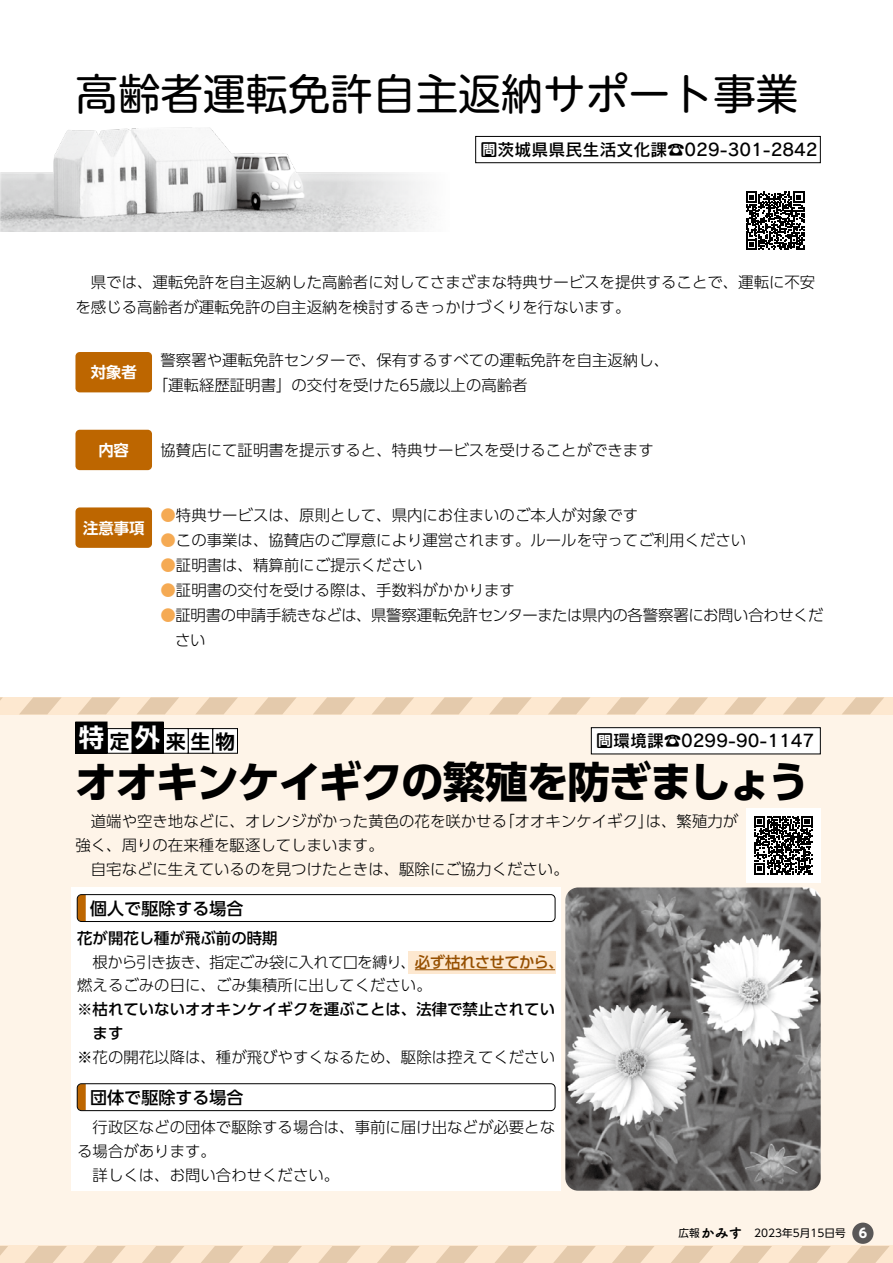
<style>
.page{position:relative;width:893px;height:1263px;background:#fff}
.page>*{position:absolute;margin:0;border:0;box-sizing:border-box;transform-origin:0 0}
.t1{font:700 42.45px "UD Shin Go Pro";letter-spacing:-.04em;color:#000}
.t2{font:42.45px "UD Shin M Go Pr 6";color:#000}
.t3{font:700 25.35px "UD Shin Go Pro De";color:#fff}
.t4{font:700 19.5px "UD Shin Go Pro De";color:#000}
.t5{font:16.95px "Rodin Pro DB";color:#000}
.t6{font:500 16.95px "UD Shin Go Pro";color:#000}
.t7{font:300 15.45px/25px "UD Shin Go Pr 6";color:#000}
.t8{font:300 15.45px/23.9px "UD Shin Go Pro";color:#000}
.t9{font:300 15.45px/25px "UD Shin Go Pr 6";letter-spacing:-.02em;color:#000}
.t10{font:500 15.45px/23.9px "UD Shin Go Pro";color:#000}
.t11{font:700 15.45px "UD Shin Go Pr 6 De";letter-spacing:-.005em;color:#fff}
.t12{font:13.8px "Tsuku A Rd Gothic Std E";color:#000}
.t13{font:700 12.75px "UD Shin Go Pro";color:#fff}
.t14{font:10.65px "UD Shin Go Pro";color:#000}
.s1{color:#f5aa53}
.s2{font-weight:500}
.s3{font-weight:500;color:#964f00}
.s4{font-family:"UD Shin Go Pr 6";font-size:10.65px}
</style>
<div class="page">
<div style="left:0;top:697px;width:893px;height:566px;background:#fef4e8"></div>
<div style="left:0;top:697px;width:893px;height:17px;background:#fde8d0"></div>
<svg style="left:20px;top:697px;width:41px;height:17px"></svg>
<svg style="left:78px;top:697px;width:42px;height:17px"></svg>
<svg style="left:137px;top:697px;width:42px;height:17px"></svg>
<svg style="left:196px;top:697px;width:42px;height:17px"></svg>
<svg style="left:255px;top:697px;width:41px;height:17px"></svg>
<svg style="left:313px;top:697px;width:42px;height:17px"></svg>
<svg style="left:372px;top:697px;width:42px;height:17px"></svg>
<svg style="left:431px;top:697px;width:42px;height:17px"></svg>
<svg style="left:490px;top:697px;width:41px;height:17px"></svg>
<svg style="left:548px;top:697px;width:42px;height:17px"></svg>
<svg style="left:607px;top:697px;width:42px;height:17px"></svg>
<svg style="left:666px;top:697px;width:42px;height:17px"></svg>
<svg style="left:725px;top:697px;width:42px;height:17px"></svg>
<svg style="left:783px;top:697px;width:42px;height:17px"></svg>
<svg style="left:842px;top:697px;width:42px;height:17px"></svg>
<div style="left:0;top:1246px;width:893px;height:17px;background:#fde8d0"></div>
<svg style="left:0;top:1246px;width:8px;height:9px"></svg>
<svg style="left:25px;top:1246px;width:42px;height:17px"></svg>
<svg style="left:83px;top:1246px;width:43px;height:17px"></svg>
<svg style="left:142px;top:1246px;width:42px;height:17px"></svg>
<svg style="left:201px;top:1246px;width:42px;height:17px"></svg>
<svg style="left:260px;top:1246px;width:42px;height:17px"></svg>
<svg style="left:318px;top:1246px;width:43px;height:17px"></svg>
<svg style="left:377px;top:1246px;width:42px;height:17px"></svg>
<svg style="left:436px;top:1246px;width:42px;height:17px"></svg>
<svg style="left:495px;top:1246px;width:42px;height:17px"></svg>
<svg style="left:553px;top:1246px;width:43px;height:17px"></svg>
<svg style="left:612px;top:1246px;width:42px;height:17px"></svg>
<svg style="left:671px;top:1246px;width:42px;height:17px"></svg>
<svg style="left:730px;top:1246px;width:42px;height:17px"></svg>
<svg style="left:788px;top:1246px;width:43px;height:17px"></svg>
<svg style="left:847px;top:1246px;width:42px;height:17px"></svg>
<div style="left:475px;top:136px;width:346px;height:27px;border:1px solid #000"></div>
<img style="left:0;top:127px;width:427px;height:105px">
<svg style="left:746px;top:191px;width:59px;height:59px"></svg>
<svg style="left:746px;top:192px;width:58px;height:58px"></svg>
<div style="left:75px;top:352px;width:77px;height:40px;background:#bd6600;border-radius:4px"></div>
<div style="left:75px;top:507px;width:77px;height:41px;background:#bd6600;border-radius:4px"></div>
<div style="left:75px;top:430px;width:77px;height:40px;background:#bd6600;border-radius:4px"></div>
<img style="left:565px;top:887px;width:256px;height:304px">
<div style="left:591px;top:728px;width:229px;height:26px;background:#fff"></div>
<div style="left:591px;top:727px;width:230px;height:27px;border:1px solid #000"></div>
<div style="left:76px;top:722px;width:31px;height:31px;background:#000"></div>
<div style="left:75px;top:722px;width:32px;height:32px;border:1px solid #000"></div>
<div style="left:132px;top:722px;width:31px;height:31px;background:#000"></div>
<div style="left:132px;top:722px;width:31px;height:32px;border:1px solid #000"></div>
<div style="left:107px;top:729px;width:25px;height:24px;background:#fff"></div>
<div style="left:107px;top:728px;width:25px;height:26px;border:1px solid #000"></div>
<div style="left:188px;top:729px;width:25px;height:24px;background:#fff"></div>
<div style="left:188px;top:728px;width:25px;height:26px;border:1px solid #000"></div>
<div style="left:163px;top:729px;width:25px;height:24px;background:#fff"></div>
<div style="left:163px;top:728px;width:25px;height:26px;border:1px solid #000"></div>
<div style="left:213px;top:729px;width:24px;height:24px;background:#fff"></div>
<div style="left:212px;top:728px;width:26px;height:26px;border:1px solid #000"></div>
<div style="left:72px;top:887px;width:489px;height:304px;background:#fff"></div>
<div style="left:408px;top:952px;width:148px;height:22px;background:#fde8d0"></div>
<hr style="left:415px;top:969px;width:140px;height:1px;background:#964f00">
<svg style="left:77px;top:895px;width:9px;height:26px"></svg>
<svg style="left:77px;top:1085px;width:9px;height:25px"></svg>
<div style="left:77px;top:894px;width:478px;height:28px;border:1px solid #000;border-radius:4px"></div>
<div style="left:77px;top:1083px;width:478px;height:28px;border:1px solid #000;border-radius:4px"></div>
<div style="left:746px;top:808px;width:75px;height:75px;background:#fff"></div>
<svg style="left:754px;top:816px;width:59px;height:59px"></svg>
<svg style="left:754px;top:816px;width:58px;height:58px"></svg>
<div style="left:852px;top:1222px;width:21px;height:22px;background:#595757;border-radius:50%"></div>
<h1 class="t2" style="left:75px;top:58px;width:724px">高齢者運転免許自主返納サポート事業</h1>
<p class="t5" style="left:480px;top:139px;width:339px">問茨城県県民生活文化課☎029-301-2842</p>
<p class="t7" style="left:75px;top:269px;width:741px">　県では、運転免許を自主返納した高齢者に対してさまざまな特典サービスを提供することで、運転に不安を感じる高齢者が運転免許の自主返納を検討するきっかけづくりを行ないます。</p>
<p class="t7" style="left:161px;top:347px;width:510px">警察署や運転免許センターで、保有するすべての運転免許を自主返納し、</p>
<p class="t11" style="left:91px;top:360px;width:48px">対象者</p>
<p class="t7" style="left:153px;top:372px;width:376px">「運転経歴証明書」の交付を受けた65歳以上の高齢者</p>
<p class="t11" style="left:98px;top:437px;width:32px">内容</p>
<p class="t7" style="left:161px;top:437px;width:495px">協賛店にて証明書を提示すると、特典サービスを受けることができます</p>
<p class="t11" style="left:83px;top:515px;width:63px">注意事項</p>
<p class="t7" style="left:161px;top:502px;width:479px"><span class="s1">●</span>特典サービスは、原則として、県内にお住まいのご本人が対象です</p>
<p class="t7" style="left:161px;top:527px;width:587px"><span class="s1">●</span>この事業は、協賛店のご厚意により運営されます。ルールを守ってご利用ください</p>
<p class="t7" style="left:161px;top:552px;width:264px"><span class="s1">●</span>証明書は、精算前にご提示ください</p>
<p class="t7" style="left:161px;top:577px;width:356px"><span class="s1">●</span>証明書の交付を受ける際は、手数料がかかります</p>
<p class="t9" style="left:175px;top:602px;width:650px;text-indent:-15px"><span class="s1">●</span>証明書の申請手続きなどは、県警察運転免許センターまたは県内の各警察署にお問い合わせください</p>
<h2 class="t3" style="left:79px;top:717px;width:27px">特</h2>
<h2 class="t3" style="left:135px;top:717px;width:27px">外</h2>
<p class="t4" style="left:110px;top:725px;width:21px">定</p>
<p class="t4" style="left:166px;top:725px;width:70px">来生物</p>
<p class="t5" style="left:596px;top:730px;width:220px">問環境課☎0299-90-1147</p>
<h1 class="t1" style="left:75px;top:747px;width:736px">オオキンケイギクの繁殖を防ぎましょう</h1>
<p class="t8" style="left:499px;top:809px;width:240px">「オオキンケイギクは」、繁殖力が</p>
<p class="t8" style="left:75px;top:809px;width:495px">　道端や空き地などに、オレンジがかった黄色の花を咲かせる<br>強く、周りの在来種を駆逐してしまいます。<br>　自宅などに生えているのを見つけたときは、駆除にご協力ください。</p>
<p class="t6" style="left:90px;top:894px;width:155px">個人で駆除する場合</p>
<p class="t8" style="left:77px;top:925px;width:488px"><span class="s2">花が開花し種が飛ぶ前の時期<br></span>　根から引き抜き、指定ごみ袋に入れて口を縛り、<span class="s3">必ず枯れさせてから、</span>燃えるごみの日に、ごみ集積所に出してください。</p>
<p class="t10" style="left:93px;top:997px;width:464px;text-indent:-15px">※枯れていないオオキンケイギクを運ぶことは、法律で禁止されています</p>
<p class="t8" style="left:77px;top:1045px;width:479px">※花の開花以降は、種が飛びやすくなるため、駆除は控えてください</p>
<p class="t6" style="left:90px;top:1083px;width:155px">団体で駆除する場合</p>
<p class="t8" style="left:77px;top:1114px;width:479px">　行政区などの団体で駆除する場合は、事前に届け出などが必要となる場合があります。<br>　詳しくは、お問い合わせください。</p>
<p class="t12" style="left:679px;top:1222px;width:65px"><span class="s4">広報</span>かみす</p>
<p class="t14" style="left:754px;top:1224px;width:93px">2023年5月15日号</p>
<p class="t13" style="left:859px;top:1223px;width:10px">6</p>
</div>
